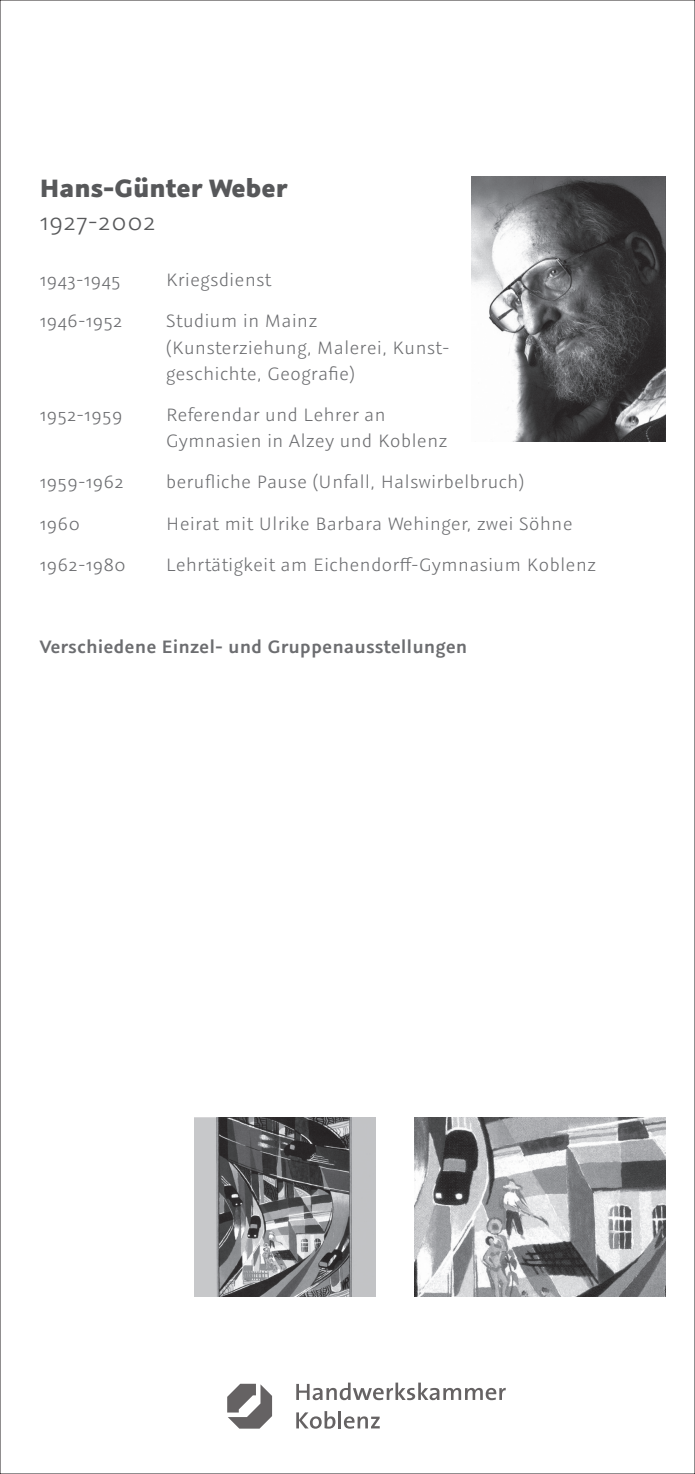
<style>
.page{position:relative;width:695px;height:1474px;background:#fff}
.page>*{position:absolute;margin:0;border:0;box-sizing:border-box;transform-origin:0 0}
.t1{font:700 28px "Graublau Sans";color:#57585a}
.t2{font:300 27.12px "Graublau Sans";color:#57585a}
.t3{font:300 20.12px/26.2px "Graublau Sans";color:#6c6d70}
.t4{font:600 20.12px "Graublau Sans";color:#6c6d70}
</style>
<div class="page">
<img style="left:471px;top:176px;width:194px;height:266px">
<svg style="left:296px;top:1382px;width:209px;height:18px"></svg>
<svg style="left:296px;top:1411px;width:39px;height:17px"></svg>
<hr style="left:338px;top:1410px;width:3px;height:18px;background:#231f20">
<svg style="left:344px;top:1416px;width:35px;height:12px"></svg>
<svg style="left:227px;top:1383px;width:45px;height:45px"></svg>
<img style="left:195px;top:1117px;width:180px;height:179px">
<img style="left:415px;top:1117px;width:250px;height:179px">
<h1 class="t1" style="left:40px;top:171px;width:249px">Hans-Günter Weber</h1>
<h2 class="t2" style="left:40px;top:204px;width:118px">1927-2002</h2>
<p class="t3" style="left:40px;top:266px;width:83px">1943-1945</p>
<p class="t3" style="left:166px;top:266px;width:107px">Kriegsdienst</p>
<p class="t3" style="left:40px;top:307px;width:85px">1946-1952</p>
<p class="t3" style="left:166px;top:307px;width:285px">Studium in Mainz (Kunsterziehung, Malerei, Kunst&shy;geschichte, Geografie)</p>
<p class="t3" style="left:40px;top:401px;width:84px">1952-1959</p>
<p class="t3" style="left:166px;top:401px;width:283px">Referendar und Lehrer an<br>Gymnasien in Alzey und Koblenz</p>
<p class="t3" style="left:40px;top:468px;width:86px">1959-1962</p>
<p class="t3" style="left:166px;top:468px;width:360px">berufliche Pause (Unfall, Halswirbelbruch)</p>
<p class="t3" style="left:40px;top:509px;width:42px">1960</p>
<p class="t3" style="left:166px;top:509px;width:408px">Heirat mit Ulrike Barbara Wehinger, zwei Söhne</p>
<p class="t3" style="left:40px;top:551px;width:88px">1962-1980</p>
<p class="t3" style="left:166px;top:551px;width:432px">Lehrtätigkeit am Eichendorff-Gymnasium Koblenz</p>
<p class="t4" style="left:40px;top:634px;width:429px">Verschiedene Einzel- und Gruppenausstellungen</p>
</div>
